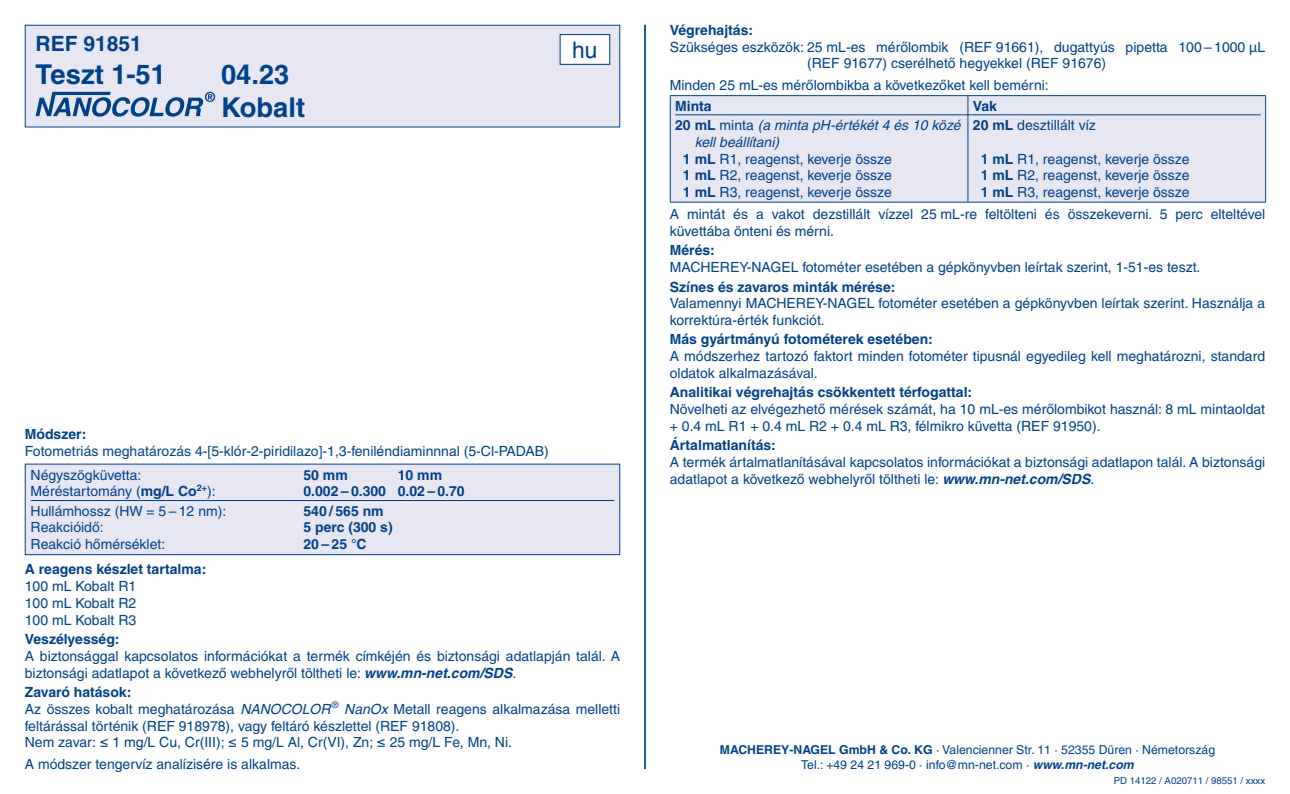
<style>
.page{position:relative;width:1290px;height:794px;background:#fff}
.page>*{position:absolute;margin:0;border:0;box-sizing:border-box;transform-origin:0 0}
.t1{font:700 27.3px/32.9px "Helvetica LT Pro";color:#004189}
.t2{font:22.75px "Helvetica";color:#004189}
.t3{font:700 21px "Helvetica LT Pro";color:#004189}
.t4{font:14px/16.8px "Helvetica LT Pro";color:#004189}
.t5{font:700 14px "Helvetica LT Pro";color:#004189}
.t6{font:italic 14px/19.2px "Helvetica LT Pro";color:#004189}
.t7{font:12.25px/14.7px "Helvetica LT Pro";color:#004189;text-align:center}
.t8{font:9.62px "Helvetica LT Pro";color:#004189}
.s1{font-weight:700}
.s2{font-weight:700;font-style:italic}
.s3{font-style:italic}
.s4{font-weight:700;font-style:normal}
.s5{font-style:normal}
</style>
<div class="page">
<hr style="left:644px;top:25px;width:2px;height:744px;background:#004189">
<div style="left:25px;top:25px;width:595px;height:102px;background:#e6e7f3"></div>
<svg style="left:36px;top:92px;width:179px;height:25px"></svg>
<div style="left:25px;top:25px;width:595px;height:102px;border:1px solid #004189"></div>
<div style="left:560px;top:35px;width:50px;height:29px;background:#fff"></div>
<div style="left:560px;top:34px;width:50px;height:31px;border:1px solid #004189"></div>
<div style="left:25px;top:464px;width:595px;height:90px;background:#e6e7f3"></div>
<hr style="left:31px;top:500px;width:583px;height:1px;background:#004189">
<div style="left:25px;top:463px;width:595px;height:92px;border:1px solid #004189"></div>
<div style="left:671px;top:96px;width:594px;height:106px;background:#e6e7f3"></div>
<hr style="left:670px;top:95px;width:298px;height:1px;background:#004189">
<hr style="left:670px;top:96px;width:1px;height:106px;background:#004189">
<hr style="left:968px;top:95px;width:298px;height:1px;background:#004189">
<hr style="left:967px;top:96px;width:1px;height:106px;background:#004189">
<hr style="left:1265px;top:96px;width:1px;height:106px;background:#004189">
<hr style="left:670px;top:202px;width:298px;height:1px;background:#004189">
<hr style="left:968px;top:202px;width:298px;height:1px;background:#004189">
<hr style="left:675px;top:114px;width:298px;height:1px;background:#004189">
<hr style="left:973px;top:114px;width:287px;height:1px;background:#004189">
<h3 class="t3" style="left:36px;top:30px;width:108px">REF 91851</h3>
<h1 class="t1" style="left:36px;top:58px;width:132px">Teszt 1‑51</h1>
<h1 class="t1" style="left:221px;top:58px;width:85px">04.23<br>Kobalt</h1>
<h2 class="t2" style="left:572px;top:32px;width:27px">hu</h2>
<p class="t5" style="left:25px;top:425px;width:63px">Módszer:</p>
<p class="t4" style="left:31px;top:439px;width:519px;line-height:23.6px;text-indent:-6px">Fotometriás meghatározás 4-[5-klór-2-piridilazo]-1,3-feniléndiaminnnal (5-Cl-PADAB)<br>Négyszögküvetta:</p>
<p class="t5" style="left:303px;top:466px;width:46px">50 mm</p>
<p class="t5" style="left:398px;top:466px;width:46px">10 mm</p>
<p class="t4" style="left:31px;top:483px;width:186px">Méréstartomány (<span class="s1">mg/L Co</span><sup>2+</sup>):</p>
<p class="t5" style="left:303px;top:483px;width:163px">0.002 – 0.300 0.02 – 0.70</p>
<p class="t4" style="left:31px;top:502px;width:197px">Hullámhossz (HW = 5 – 12 nm):</p>
<p class="t5" style="left:303px;top:502px;width:82px">540 / 565 nm</p>
<p class="t4" style="left:31px;top:519px;width:75px">Reakcióidő:</p>
<p class="t5" style="left:303px;top:519px;width:91px">5 perc (300 s)</p>
<p class="t4" style="left:31px;top:536px;width:136px">Reakció hőmérséklet:</p>
<p class="t5" style="left:303px;top:536px;width:65px">20–25 °C</p>
<p class="t5" style="left:25px;top:561px;width:183px">A reagens készlet tartalma:</p>
<p class="t4" style="left:25px;top:578px;width:113px;text-align:justify">100 mL Kobalt R1<br>100 mL Kobalt R2<br>100 mL Kobalt R3</p>
<p class="t5" style="left:25px;top:630px;width:96px">Veszélyesség:</p>
<p class="t4" style="left:25px;top:647px;width:597px">A biztonsággal kapcsolatos információkat a termék címkéjén és biztonsági adatlapján talál. A biztonsági adatlapot a következő webhelyről töltheti le: <span class="s2">www.mn-net.com/SDS</span>.</p>
<p class="t4" style="left:25px;top:683px;width:597px"><span class="s1">Zavaró hatások:<br></span>Az összes kobalt meghatározása <span class="s3">NANOCOLOR</span> <sup>®</sup> <span class="s3">NanOx</span> Metall reagens alkalmazása melletti feltárással történik (REF 918978), vagy feltáró készlettel (REF 91808).<br>Nem zavar: ≤ 1 mg/L Cu, Cr(III); ≤ 5 mg/L Al, Cr(VI), Zn; ≤ 25 mg/L Fe, Mn, Ni.</p>
<p class="t4" style="left:25px;top:756px;width:277px">A módszer tengervíz analízisére is alkalmas.</p>
<p class="t5" style="left:670px;top:21px;width:85px">Végrehajtás:</p>
<p class="t4" style="left:807px;top:38px;width:459px;text-indent:-137px">Szükséges eszközök: 25 mL-es mérőlombik (REF 91661), dugattyús pipetta 100 – 1000 µL (REF 91677) cserélhető hegyekkel (REF 91676)</p>
<p class="t4" style="left:670px;top:77px;width:380px">Minden 25 mL-es mérőlombikba a következőket kell bemérni:</p>
<p class="t6" style="left:675px;top:96px;width:287px"><span class="s4">Minta<br>20 mL</span> <span class="s5">minta</span> (a minta pH-értékét 4 és 10 közé</p>
<p class="t4" style="left:683px;top:133px;width:210px;text-indent:12px"><span class="s3">kell beállítani)<br></span><span class="s1">1 mL</span> R1, reagenst, keverje össze<br><span class="s1">1 mL</span> R2, reagenst, keverje össze<br><span class="s1">1 mL</span> R3, reagenst, keverje össze</p>
<p class="t4" style="left:973px;top:96px;width:124px;line-height:19.2px"><span class="s1">Vak<br>20 mL</span> desztillált víz</p>
<p class="t4" style="left:981px;top:150px;width:210px;text-align:justify"><span class="s1">1 mL</span> R1, reagenst, keverje össze <span class="s1">1 mL</span> R2, reagenst, keverje össze <span class="s1">1 mL</span> R3, reagenst, keverje össze</p>
<p class="t4" style="left:670px;top:206px;width:597px">A mintát és a vakot dezstillált vízzel 25 mL-re feltölteni és összekeverni. 5 perc elteltével küvettába önteni és mérni.</p>
<p class="t5" style="left:670px;top:242px;width:47px">Mérés:</p>
<p class="t4" style="left:670px;top:259px;width:532px">MACHEREY‑NAGEL fotométer esetében a gépkönyvben leírtak szerint, 1‑51-es teszt.</p>
<p class="t5" style="left:670px;top:278px;width:227px">Színes és zavaros minták mérése:</p>
<p class="t4" style="left:670px;top:295px;width:597px">Valamennyi MACHEREY‑NAGEL fotométer esetében a gépkönyvben leírtak szerint. Használja a korrektúra-érték funkciót.</p>
<p class="t5" style="left:670px;top:331px;width:265px">Más gyártmányú fotométerek esetében:</p>
<p class="t4" style="left:670px;top:348px;width:597px">A módszerhez tartozó faktort minden fotométer tipusnál egyedileg kell meghatározni, standard oldatok alkalmazásával.</p>
<p class="t5" style="left:670px;top:384px;width:304px">Analitikai végrehajtás csökkentett térfogattal:</p>
<p class="t4" style="left:670px;top:401px;width:597px">Növelheti az elvégezhető mérések számát, ha 10 mL-es mérőlombikot használ: 8 mL mintaoldat + 0.4 mL R1 + 0.4 mL R2 + 0.4 mL R3, félmikro küvetta (REF 91950).</p>
<p class="t5" style="left:670px;top:437px;width:108px">Ártalmatlanítás:</p>
<p class="t4" style="left:670px;top:454px;width:597px">A termék ártalmatlanításával kapcsolatos információkat a biztonsági adatlapon talál. A biztonsági adatlapot a következő webhelyről töltheti le: <span class="s2">www.mn-net.com/SDS</span>.</p>
<p class="t7" style="left:720px;top:743px;width:497px"><span class="s1">MACHEREY‑NAGEL GmbH &amp; Co. KG</span> · Valencienner Str. 11 · 52355 Düren · Németország<br>Tel.: +49 24 21 969‑0 · info@mn-net.com · <span class="s2">www.mn-net.com</span></p>
<p class="t8" style="left:1114px;top:774px;width:153px">PD 14122 / A020711 / 98551 / xxxx</p>
</div>
